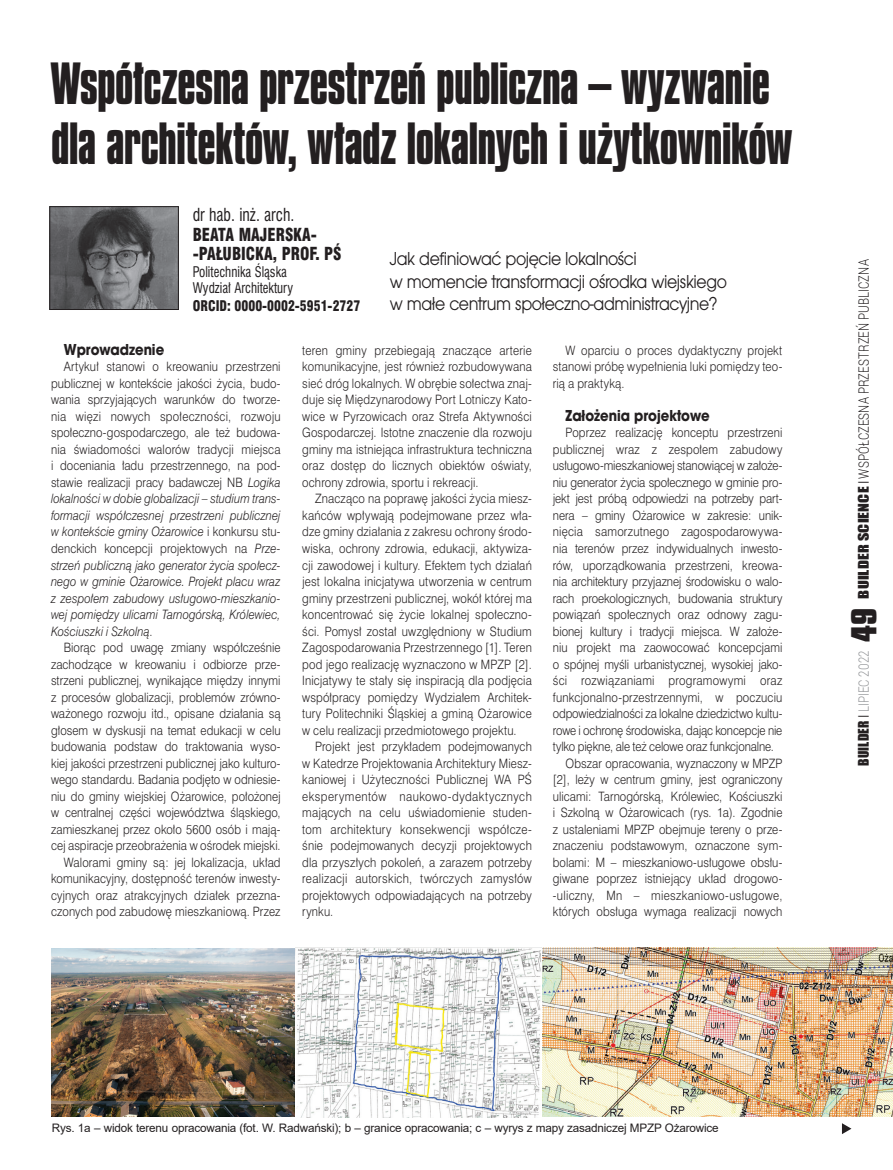
<style>
.page{position:relative;width:893px;height:1170px;background:#fff}
.page>*{position:absolute;margin:0;border:0;box-sizing:border-box;transform-origin:0 0}
.Tytul_Compacta{font:700 49.5px/60px "Compacta PL";letter-spacing:-.015em;color:#231f20;scale:.9 1}
.lead{font:19.5px/22.5px "Avant Gar Got Itc TEE";letter-spacing:-.025em;color:#231f20;scale:.9 1}
.autor_nazwisko{font:16.5px/19.5px "Swis 721 Blk Cn PL";color:#231f20;scale:.9 1}
.srodtytul{font:700 16.5px "Avant Gar Got Itc TEE";color:#231f20;scale:.9 1}
.t1{font:300 14.25px "Roboto";letter-spacing:.005em;color:#231f20;scale:.8 1}
.t2{font:300 14.25px "Roboto";color:#939598;scale:.8 1}
.autor_nazwisko-2{font:13.5px/16.5px "Swis 721 Cn PL";color:#231f20;scale:.9 1}
.autor_nazwisko-3{font:13.5px "Swis 721 Blk Cn PL";color:#231f20;scale:.9 1}
.tekst_swiss{font:12px/16.5px "Swis 721 Lt PL";letter-spacing:.01em;color:#231f20;text-align:justify;scale:.89 1}
.Fot_podpis{font:11.7px "Arial";letter-spacing:-.015em;color:#231f20}
.s1{font-family:"Swis 721 Cn PL"}
.s2{font-style:italic}
.s3{font-family:"Impact";font-weight:400;font-size:13.5px}
.s4{font-family:"Swis 721 Lt PL";font-weight:400;font-size:13.5px}
.s5{font-family:"Impact";font-weight:400;font-size:13.5px;color:#231f20}
.s6{font-family:"Swis 721 Lt PL";font-weight:400;font-size:13.5px;color:#231f20}
.s7{font-family:"Compacta PL";font-weight:700;font-size:30px;color:#231f20}
</style>
<div class="page">
<img style="left:52px;top:208px;width:125px;height:100px">
<div style="left:50px;top:206px;width:129px;height:104px;border:1px solid #231f20"></div>
<svg style="left:842px;top:1123px;width:9px;height:11px"></svg>
<img style="left:52px;top:947px;width:841px;height:170px">
<p class="Tytul_Compacta" style="left:51px;top:54px;width:825px">Współczesna przestrzeń publiczna – wyzwanie dla architektów, władz lokalnych i użytkowników</p>
<p class="autor_nazwisko" style="left:193px;top:205px;width:167px"><span class="s1">dr hab. inż. arch.<br></span>BEATA MAJERSKA--PAŁUBICKA, PROF. PŚ</p>
<p class="autor_nazwisko-2" style="left:193px;top:263px;width:113px">Politechnika Śląska<br>Wydział Architektury</p>
<p class="autor_nazwisko-3" style="left:193px;top:297px;width:188px">ORCID: 0000-0002-5951-2727</p>
<p class="lead" style="left:390px;top:247px;width:376px">Jak definiować pojęcie lokalności<br>w momencie transformacji ośrodka wiejskiego w małe centrum społeczno-administracyjne?</p>
<p class="srodtytul" style="left:64px;top:339px;width:113px">Wprowadzenie</p>
<p class="tekst_swiss" style="left:51px;top:358px;width:259px;text-indent:13px">Artykuł stanowi o kreowaniu przestrzeni publicznej w kontekście jakości życia, budo&shy;wania sprzyjających warunków do tworze&shy;nia więzi nowych społeczności, rozwoju społeczno-gospodarczego, ale też budowa&shy;nia świadomości walorów tradycji miejsca i doceniania ładu przestrzennego, na pod&shy;stawie realizacji pracy badawczej NB <span class="s2">Logika lokalności w dobie globalizacji – studium trans&shy;formacji współczesnej przestrzeni publicznej w kontekście gminy Ożarowice</span> i konkursu stu&shy;denckich koncepcji projektowych na <span class="s2">Prze&shy;strzeń publiczną jako generator życia społecz&shy;nego w gminie Ożarowice. Projekt placu wraz z zespołem zabudowy usługowo-mieszkanio&shy;wej pomiędzy ulicami Tarnogórską, Królewiec, Kościuszki i Szkolną</span>.</p>
<p class="tekst_swiss" style="left:51px;top:639px;width:259px;text-indent:13px">Biorąc pod uwagę zmiany współcześnie zachodzące w kreowaniu i odbiorze prze&shy;strzeni publicznej, wynikające między innymi z procesów globalizacji, problemów zrówno&shy;ważonego rozwoju itd., opisane działania są głosem w dyskusji na temat edukacji w celu budowania podstaw do traktowania wyso&shy;kiej jakości przestrzeni publicznej jako kulturo&shy;wego standardu. Badania podjęto w odniesie&shy;niu do gminy wiejskiej Ożarowice, położonej w centralnej części województwa śląskiego, zamieszkanej przez około 5600 osób i mają&shy;cej aspiracje przeobrażenia w ośrodek miejski.</p>
<p class="tekst_swiss" style="left:51px;top:853px;width:259px;text-indent:13px">Walorami gminy są: jej lokalizacja, układ komunikacyjny, dostępność terenów inwesty&shy;cyjnych oraz atrakcyjnych działek przezna&shy;czonych pod zabudowę mieszkaniową. Przez</p>
<p class="tekst_swiss" style="left:302px;top:342px;width:259px">teren gminy przebiegają znaczące arterie komunikacyjne, jest również rozbudowywana sieć dróg lokalnych. W obrębie sołectwa znaj&shy;duje się Międzynarodowy Port Lotniczy Kato&shy;wice w Pyrzowicach oraz Strefa Aktywności Gospodarczej. Istotne znaczenie dla rozwoju gminy ma istniejąca infrastruktura techniczna oraz dostęp do licznych obiektów oświaty, ochrony zdrowia, sportu i rekreacji.</p>
<p class="tekst_swiss" style="left:302px;top:490px;width:259px;text-indent:13px">Znacząco na poprawę jakości życia miesz&shy;kańców wpływają podejmowane przez wła&shy;dze gminy działania z zakresu ochrony środo&shy;wiska, ochrony zdrowia, edukacji, aktywiza&shy;cji zawodowej i kultury. Efektem tych działań jest lokalna inicjatywa utworzenia w centrum gminy przestrzeni publicznej, wokół której ma koncentrować się życie lokalnej społeczno&shy;ści. Pomysł został uwzględniony w Studium Zagospodarowania Przestrzennego [1]. Teren pod jego realizację wyznaczono w MPZP [2].<br>Inicjatywy te stały się inspiracją dla podjęcia współpracy pomiędzy Wydziałem Architek&shy;tury Politechniki Śląskiej a gminą Ożarowice w celu realizacji przedmiotowego projektu.</p>
<p class="tekst_swiss" style="left:302px;top:738px;width:259px;text-indent:13px">Projekt jest przykładem podejmowanych w Katedrze Projektowania Architektury Miesz&shy;kaniowej i Użyteczności Publicznej WA PŚ eksperymentów naukowo-dydaktycznych mających na celu uświadomienie studen&shy;tom architektury konsekwencji współcze&shy;śnie podejmowanych decyzji projektowych dla przyszłych pokoleń, a zarazem potrzeby realizacji autorskich, twórczych zamysłów projektowych odpowiadających na potrzeby rynku.</p>
<p class="tekst_swiss" style="left:553px;top:342px;width:259px;text-indent:13px">W oparciu o proces dydaktyczny projekt stanowi próbę wypełnienia luki pomiędzy teo&shy;rią a praktyką.</p>
<p class="srodtytul" style="left:566px;top:405px;width:162px">Założenia projektowe</p>
<p class="tekst_swiss" style="left:553px;top:424px;width:260px;text-indent:13px">Poprzez realizację konceptu przestrzeni publicznej wraz z zespołem zabudowy usługowo-mieszkaniowej stanowiącej w założe&shy;niu generator życia społecznego w gminie pro&shy;jekt jest próbą odpowiedzi na potrzeby part&shy;nera – gminy Ożarowice w zakresie: unik&shy;nięcia samorzutnego zagospodarowywa&shy;nia terenów przez indywidualnych inwesto&shy;rów, uporządkowania przestrzeni, kreowa&shy;nia architektury przyjaznej środowisku o walo&shy;rach proekologicznych, budowania struktury powiązań społecznych oraz odnowy zagu&shy;bionej kultury i tradycji miejsca. W założe&shy;niu projekt ma zaowocować koncepcjami o spójnej myśli urbanistycznej, wysokiej jako&shy;ści rozwiązaniami programowymi oraz funkcjonalno-przestrzennymi, w poczuciu odpowiedzialności za lokalne dziedzictwo kultu&shy;rowe i ochronę środowiska, dając koncepcje nie tylko piękne, ale też celowe oraz funkcjonalne.</p>
<p class="tekst_swiss" style="left:553px;top:754px;width:260px;text-indent:13px">Obszar opracowania, wyznaczony w MPZP [2], leży w centrum gminy, jest ograniczony ulicami: Tarnogórską, Królewiec, Kościuszki i Szkolną w Ożarowicach (rys. 1a). Zgodnie z ustaleniami MPZP obejmuje tereny o prze&shy;znaczeniu podstawowym, oznaczone sym&shy;bolami: M – mieszkaniowo-usługowe obsłu&shy;giwane poprzez istniejący układ drogowo--uliczny, Mn – mieszkaniowo-usługowe, których obsługa wymaga realizacji nowych</p>
<p class="t1" style="left:854px;top:598px;width:425px;rotate:-90deg"><span class="s3">BUILDER SCIENCE</span> <span class="s4">I</span> WSPÓŁCZESNA PRZESTRZEŃ PUBLICZNA</p>
<p class="t2" style="left:854px;top:765px;width:199px;rotate:-90deg"><span class="s5">BUILDER</span> <span class="s6">I</span> LIPIEC 2022 <span class="s7">49</span></p>
<p class="Fot_podpis" style="left:52px;top:1119px;width:668px">Rys. 1a – widok terenu opracowania (fot. W. Radwański); b – granice opracowania; c – wyrys z mapy zasadniczej MPZP Ożarowice</p>
</div>
